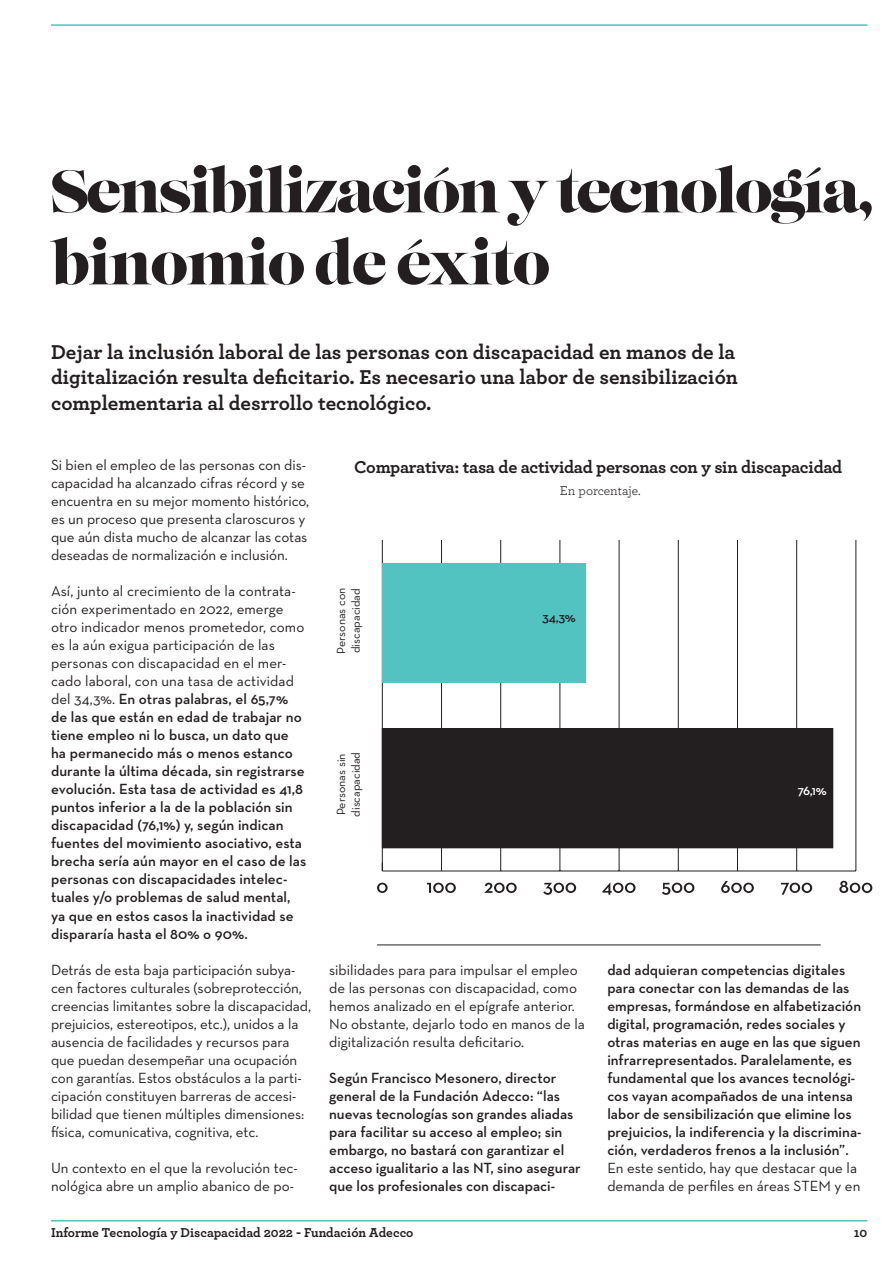
<style>
.page{position:relative;width:893px;height:1263px;background:#fff}
.page>*{position:absolute;margin:0;border:0;box-sizing:border-box;transform-origin:0 0}
.t1{font:60px/72px "Lust";letter-spacing:-.045em;color:#231f20}
.t2{font:700 21px/25.2px "Archer";color:#231f20}
.t3{font:700 18px "Archer";letter-spacing:-.02em;color:#231f20}
.t4{font:600 15px/18px "Neutraface Text";color:#231f20}
.t5{font:15px/18px "Neutraface Text";letter-spacing:-.005em;color:#231f20}
.t6{font:700 13.5px "Archer";color:#231f20}
.t7{font:13.5px "Archer";color:#231f20}
.t8{font:600 13.5px "Neutraface Text";color:#231f20}
.t9{font:600 13.5px "Neutraface Text";color:#fff}
.t10{font:12px/14.4px "Neutraface Text";color:#231f20}
.s1{font-weight:400}
</style>
<div class="page">
<hr style="left:51px;top:24px;width:816px;height:2px;background:#54c2bc">
<hr style="left:51px;top:1220px;width:816px;height:1px;background:#54c2bc">
<hr style="left:377px;top:945px;width:444px;height:1px;background:#231f20">
<svg style="left:377px;top:883px;width:11px;height:10px"></svg>
<svg style="left:427px;top:883px;width:29px;height:10px"></svg>
<svg style="left:484px;top:883px;width:33px;height:10px"></svg>
<svg style="left:543px;top:883px;width:33px;height:12px"></svg>
<svg style="left:602px;top:883px;width:33px;height:12px"></svg>
<svg style="left:662px;top:883px;width:32px;height:12px"></svg>
<svg style="left:721px;top:881px;width:33px;height:12px"></svg>
<svg style="left:781px;top:883px;width:31px;height:12px"></svg>
<svg style="left:839px;top:881px;width:33px;height:12px"></svg>
<hr style="left:382px;top:870px;width:474px;height:1px;background:#231f20">
<hr style="left:441px;top:540px;width:1px;height:331px;background:#231f20">
<hr style="left:500px;top:540px;width:1px;height:331px;background:#231f20">
<hr style="left:559px;top:540px;width:1px;height:331px;background:#231f20">
<hr style="left:619px;top:540px;width:1px;height:331px;background:#231f20">
<hr style="left:678px;top:540px;width:1px;height:331px;background:#231f20">
<hr style="left:737px;top:540px;width:1px;height:331px;background:#231f20">
<hr style="left:796px;top:540px;width:1px;height:331px;background:#231f20">
<hr style="left:855px;top:540px;width:1px;height:331px;background:#231f20">
<hr style="left:382px;top:540px;width:1px;height:331px;background:#231f20">
<div style="left:382px;top:563px;width:203px;height:119px;background:#53c3c2"></div>
<div style="left:382px;top:729px;width:451px;height:119px;background:#231f20"></div>
<div style="left:382px;top:728px;width:451px;height:120px;border:1px solid #231f20"></div>
<p class="t1" style="left:51px;top:159px;width:825px">Sensibilización y tecnología, binomio de éxito</p>
<p class="t2" style="left:51px;top:338px;width:688px">Dejar la inclusión laboral de las personas con discapacidad en manos de la digitalización resulta deficitario. Es necesario una labor de sensibilización complementaria al desrrollo tecnológico.</p>
<p class="t5" style="left:51px;top:456px;width:260px">Si bien el empleo de las personas con dis&shy;capacidad ha alcanzado cifras récord y se encuentra en su mejor momento histórico, es un proceso que presenta claroscuros y que aún dista mucho de alcanzar las cotas deseadas de normalización e inclusión.</p>
<p class="t4" style="left:51px;top:582px;width:257px"><span class="s1">Así, junto al crecimiento de la contrata&shy;ción experimentado en 2022, emerge otro indicador menos prometedor, como es la aún exigua participación de las personas con discapacidad en el mer&shy;cado laboral, con una tasa de actividad del 34,3%.</span> En otras palabras, el 65,7% de las que están en edad de trabajar no tiene empleo ni lo busca, un dato que ha permanecido más o menos estanco durante la última década, sin registrarse evolución. Esta tasa de actividad es 41,8 puntos inferior a la de la población sin discapacidad (76,1%) y, según indican fuentes del movimiento asociativo, esta brecha sería aún mayor en el caso de las personas con discapacidades intelec&shy;tuales y/o problemas de salud mental, ya que en estos casos la inactividad se dispararía hasta el 80% o 90%.</p>
<p class="t5" style="left:51px;top:960px;width:262px">Detrás de esta baja participación subya&shy;cen factores culturales (sobreprotección, creencias limitantes sobre la discapacidad, prejuicios, estereotipos, etc.), unidos a la ausencia de facilidades y recursos para que puedan desempeñar una ocupación con garantías. Estos obstáculos a la parti&shy;cipación constituyen barreras de accesi&shy;bilidad que tienen múltiples dimensiones: física, comunicativa, cognitiva, etc.</p>
<p class="t5" style="left:51px;top:1158px;width:248px">Un contexto en el que la revolución tec&shy;nológica abre un amplio abanico de po-</p>
<p class="t3" style="left:354px;top:453px;width:490px">Comparativa: tasa de actividad personas con y sin discapacidad</p>
<p class="t7" style="left:560px;top:481px;width:82px">En porcentaje.</p>
<p class="t10" style="left:334px;top:654px;width:68px;rotate:-90deg">Personas con discapacidad</p>
<p class="t10" style="left:334px;top:817px;width:66px;rotate:-90deg">Personas sin discapacidad</p>
<p class="t8" style="left:542px;top:608px;width:35px">34,3%</p>
<p class="t9" style="left:798px;top:782px;width:30px">76,1%</p>
<p class="t5" style="left:329px;top:960px;width:250px;text-align:justify">sibilidades para para impulsar el empleo de las personas con discapacidad, como hemos analizado en el epígrafe anterior.</p>
<p class="t5" style="left:329px;top:1014px;width:257px">No obstante, dejarlo todo en manos de la digitalización resulta deficitario.</p>
<p class="t4" style="left:329px;top:1069px;width:253px">Según Francisco Mesonero, director general de la Fundación Adecco: “las nuevas tecnologías son grandes aliadas para facilitar su acceso al empleo; sin embargo, no bastará con garantizar el acceso igualitario a las NT, sino asegurar que los profesionales con discapaci-</p>
<p class="t4" style="left:607px;top:961px;width:256px">dad adquieran competencias digitales para conectar con las demandas de las empresas, formándose en alfabetización digital, programación, redes sociales y otras materias en auge en las que siguen infrarrepresentados. Paralelamente, es fundamental que los avances tecnológi&shy;cos vayan acompañados de una intensa labor de sensibilización que elimine los prejuicios, la indiferencia y la discrimina&shy;ción, verdaderos frenos a la inclusión”.</p>
<p class="t5" style="left:607px;top:1158px;width:255px">En este sentido, hay que destacar que la demanda de perfiles en áreas STEM y en</p>
<p class="t6" style="left:51px;top:1221px;width:364px">Informe Tecnología y Discapacidad 2022 - Fundación Adecco</p>
<p class="t6" style="left:854px;top:1221px;width:15px">10</p>
</div>
